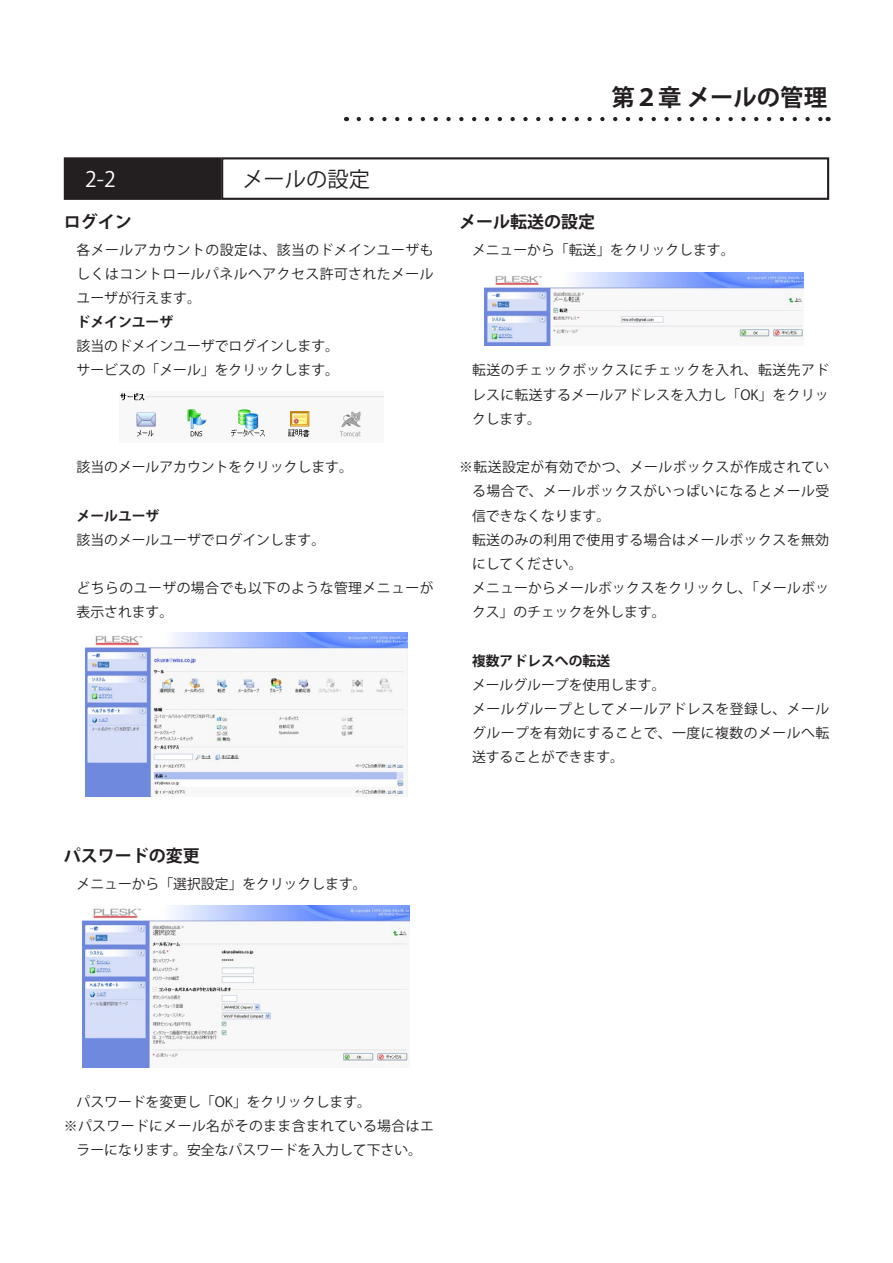
<style>
.page{position:relative;width:893px;height:1263px;background:#fff}
.page>*{position:absolute;margin:0;border:0;box-sizing:border-box;transform-origin:0 0}
.t1{font:700 23.4px "Koz Go Pro";color:#231f20}
.t2{font:21.3px "Koz Go Pro";color:#231f20}
.t3{font:21.3px "Koz Go Pro";color:#fff}
.見出し１{font:700 16.95px "Koz Go Pro";color:#231f20}
.標準{font:13.8px/24.2px "Koz Go Pro";letter-spacing:.015em;color:#231f20;text-align:justify}
.箇条書き{font:13.8px/24.2px "Koz Go Pro";letter-spacing:.03em;color:#231f20;text-align:center}
.標準-2{font:13.8px/24.2px "Koz Go Pro";letter-spacing:.035em;color:#231f20}
.見出し2{font:700 13.8px "Koz Go Pro";color:#231f20}
</style>
<div class="page">
<svg style="left:359px;top:117px;width:462px;height:4px"></svg>
<div style="left:65px;top:158px;width:155px;height:41px;background:#231f20"></div>
<div style="left:64px;top:157px;width:157px;height:43px;border:2px solid #231f20"></div>
<div style="left:221px;top:157px;width:608px;height:43px;border:2px solid #231f20"></div>
<img style="left:120px;top:393px;width:263px;height:44px">
<img style="left:86px;top:633px;width:321px;height:163px">
<img style="left:83px;top:906px;width:327px;height:161px">
<img style="left:485px;top:272px;width:318px;height:73px">
<p class="t3" style="left:85px;top:165px;width:32px">2-2</p>
<p class="t2" style="left:242px;top:165px;width:129px">メールの設定</p>
<p class="見出し１" style="left:64px;top:210px;width:70px">ログイン</p>
<p class="標準" style="left:77px;top:238px;width:359px">各メールアカウントの設定は、該当のドメインユーザもしくはコントロールパネルへアクセス許可されたメールユーザが行えます。</p>
<p class="見出し2" style="left:77px;top:313px;width:98px">ドメインユーザ</p>
<p class="標準" style="left:77px;top:334px;width:264px">該当のドメインユーザでログインします。</p>
<p class="標準" style="left:77px;top:359px;width:264px">サービスの「メール」をクリックします。</p>
<p class="標準" style="left:77px;top:455px;width:278px">該当のメールアカウントをクリックします。</p>
<p class="見出し2" style="left:77px;top:507px;width:84px">メールユーザ</p>
<p class="標準" style="left:77px;top:528px;width:250px">該当のメールユーザでログインします。</p>
<p class="標準-2" style="left:77px;top:576px;width:359px">どちらのユーザの場合でも以下のような管理メニューが表示されます。</p>
<p class="t1" style="left:611px;top:82px;width:217px">第２章メールの管理</p>
<p class="見出し１" style="left:459px;top:210px;width:138px">メール転送の設定</p>
<p class="標準" style="left:472px;top:238px;width:264px">メニューから「転送」をクリックします。</p>
<p class="標準" style="left:472px;top:359px;width:359px">転送のチェックボックスにチェックを入れ、転送先アドレスに転送するメールアドレスを入力し「OK」をクリックします。</p>
<p class="箇条書き" style="left:472px;top:455px;width:359px;text-align:justify;text-indent:-13px">※転送設定が有効でかつ、メールボックスが作成されている場合で、メールボックスがいっぱいになるとメール受信できなくなります。</p>
<p class="標準-2" style="left:472px;top:528px;width:359px">転送のみの利用で使用する場合はメールボックスを無効にしてください。</p>
<p class="標準" style="left:472px;top:576px;width:359px">メニューからメールボックスをクリックし、「メールボックス」のチェックを外します。</p>
<p class="見出し2" style="left:472px;top:652px;width:140px">複数アドレスへの転送</p>
<p class="標準" style="left:472px;top:673px;width:195px">メールグループを使用します。</p>
<p class="標準" style="left:472px;top:697px;width:359px">メールグループとしてメールアドレスを登録し、メールグループを有効にすることで、一度に複数のメールへ転送することができます。</p>
<p class="見出し１" style="left:64px;top:845px;width:138px">パスワードの変更</p>
<p class="標準" style="left:77px;top:872px;width:292px">メニューから「選択設定」をクリックします。</p>
<p class="標準" style="left:77px;top:1090px;width:296px">パスワードを変更し「OK」をクリックします。</p>
<p class="箇条書き" style="left:64px;top:1114px;width:372px">※パスワードにメール名がそのまま含まれている場合はエラーになります。安全なパスワードを入力して下さい。</p>
</div>
